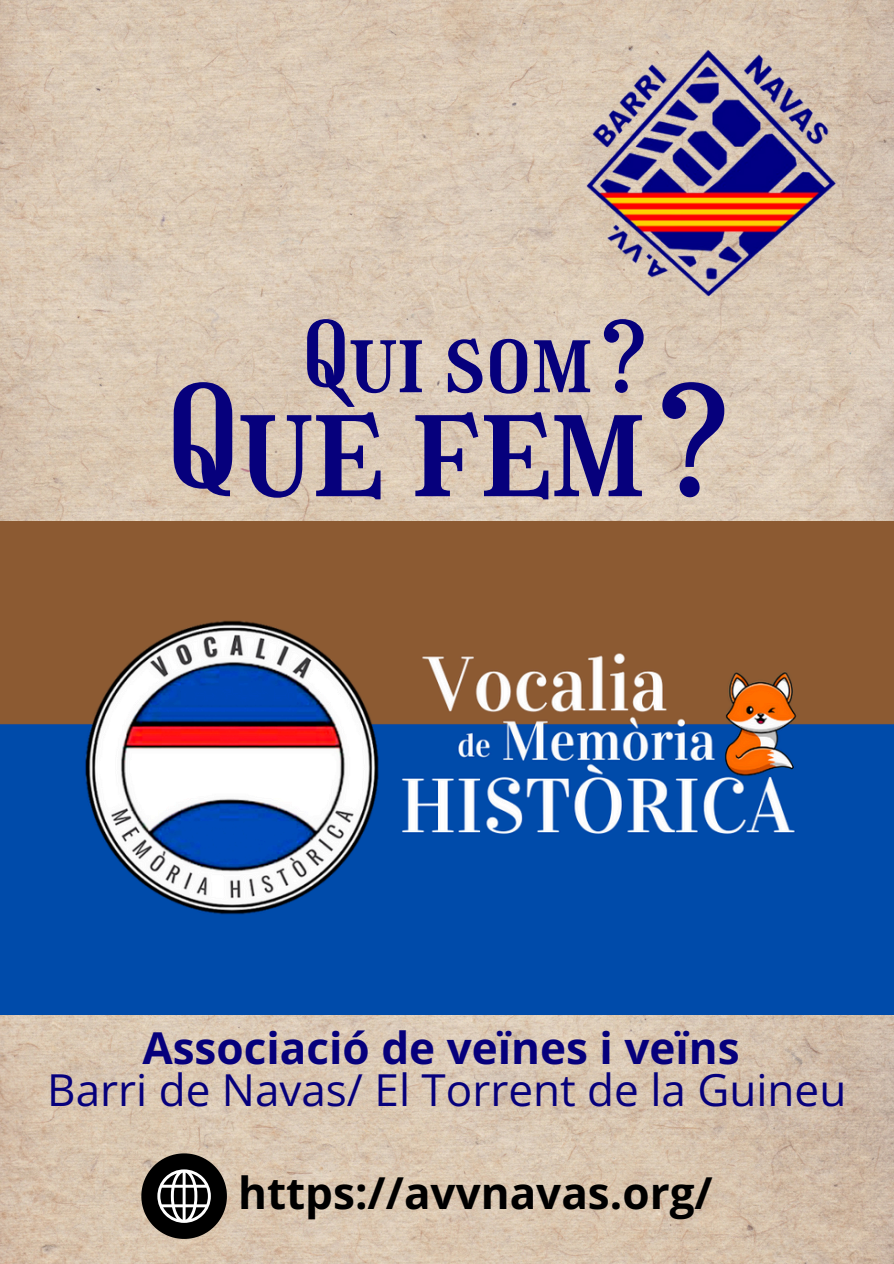
<style>
.page{position:relative;width:894px;height:1264px;background:#fff}
.page>*{position:absolute;margin:0;border:0;box-sizing:border-box;transform-origin:0 0}
.t1{font:150px "Girassol";color:#06007c}
.t2{font:96.15px "Girassol";letter-spacing:.005em;color:#06007c}
.t3{font:44.1px "Open Sans";color:#06007c}
.t4{font:700 44.1px "Open Sans";color:#06007c}
.t5{font:700 44.1px "Open Sans";color:#000}
</style>
<div class="page">
<img style="left:0;top:0;width:893px;height:1263px">
<img style="left:586px;top:48px;width:248px;height:248px">
<svg style="left:141px;top:1153px;width:86px;height:85px;background:#55514c"></svg>
<img style="left:0;top:521px;width:893px;height:493px">
<h2 class="t2" style="left:303px;top:301px;width:347px">Qui som?</h2>
<p class="t1" style="left:167px;top:354px;width:566px">Què fem?</p>
<h1 class="t4" style="left:142px;top:1017px;width:598px">Associació de veïnes i veïns</h1>
<p class="t3" style="left:47px;top:1058px;width:800px">Barri de Navas/ El Torrent de la Guineu</p>
<p class="t5" style="left:238px;top:1161px;width:476px">https://avvnavas.org/</p>
</div>
